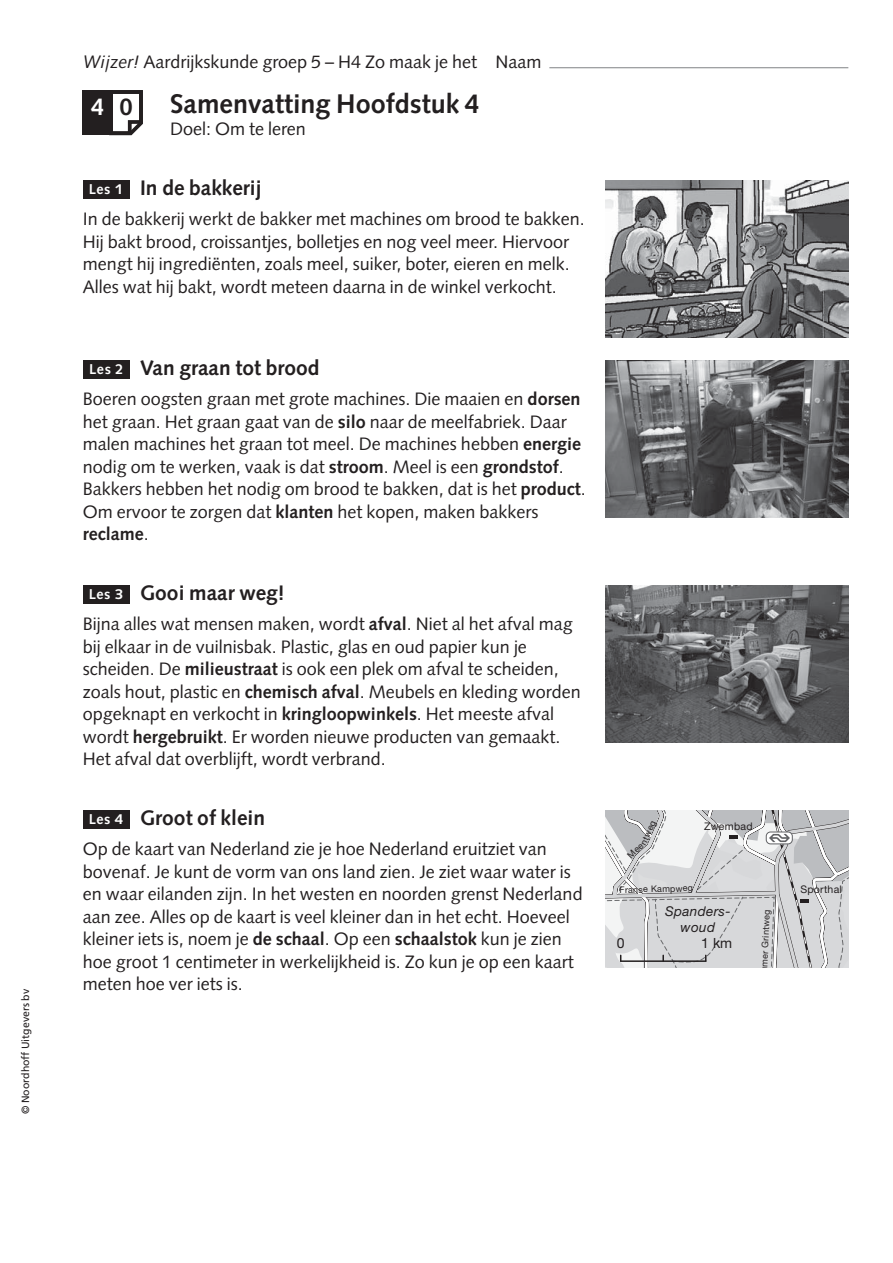
<style>
.page{position:relative;width:893px;height:1263px;background:#fff}
.page>*{position:absolute;margin:0;border:0;box-sizing:border-box;transform-origin:0 0}
.t1{font:700 27px "Syntax LT Std";color:#231f20}
.t2{font:700 24px "Syntax LT Std";color:#fff}
.t3{font:700 21px "Syntax LT Std";color:#231f20}
.t4{font:18px/22.5px "Syntax LT Std";color:#231f20}
.t5{font:14.1px "Helvetica Neue LT Std";color:#231f20}
.t6{font:italic 13.5px/16.2px "Helvetica Neue LT Std";letter-spacing:.025em;color:#231f20;text-align:center}
.t7{font:10.5px "Frutiger LT Std";color:#231f20}
.t8{font:10.5px "Helvetica Neue LT Std";letter-spacing:.025em;color:#231f20}
.t9{font:9px "Helvetica Neue LT Std";color:#231f20}
.s1{font-style:italic}
.s2{color:#231f20}
.s3{font-size:14.25px;color:#fff}
.s4{font-weight:700}
</style>
<div class="page">
<hr style="left:549px;top:67px;width:299px;height:1px;background:#808285">
<div style="left:83px;top:180px;width:47px;height:19px;background:#231f20"></div>
<div style="left:83px;top:360px;width:47px;height:19px;background:#231f20"></div>
<div style="left:83px;top:585px;width:47px;height:19px;background:#231f20"></div>
<div style="left:83px;top:810px;width:47px;height:19px;background:#231f20"></div>
<div style="left:83px;top:90px;width:30px;height:45px;background:#231f20"></div>
<svg style="left:109px;top:90px;width:34px;height:46px"></svg>
<img style="left:606px;top:180px;width:242px;height:158px">
<img style="left:606px;top:360px;width:242px;height:158px">
<img style="left:606px;top:585px;width:242px;height:158px">
<svg style="left:606px;top:810px;width:242px;height:158px"></svg>
<p class="t7" style="left:21px;top:1114px;width:126px;rotate:-90deg">© Noordhoff Uitgevers bv</p>
<p class="t4" style="left:83px;top:52px;width:460px"><span class="s1">Wijzer!</span> Aardrijkskunde groep 5 – H4 Zo maak je het Naam</p>
<h1 class="t1" style="left:170px;top:92px;width:311px">Samenvatting Hoofdstuk 4</h1>
<p class="t4" style="left:170px;top:119px;width:137px">Doel: Om te leren</p>
<h2 class="t2" style="left:91px;top:96px;width:43px">4 <span class="s2">0</span></h2>
<p class="t3" style="left:89px;top:179px;width:174px"><span class="s3">Les 1</span> In de bakkerij</p>
<p class="t4" style="left:83px;top:209px;width:503px">In de bakkerij werkt de bakker met machines om brood te bakken.<br>Hij bakt brood, croissantjes, bolletjes en nog veel meer. Hiervoor mengt hij ingrediënten, zoals meel, suiker, boter, eieren en melk.<br>Alles wat hij bakt, wordt meteen daarna in de winkel verkocht.</p>
<p class="t3" style="left:89px;top:359px;width:232px"><span class="s3">Les 2</span> Van graan tot brood</p>
<p class="t4" style="left:83px;top:389px;width:504px">Boeren oogsten graan met grote machines. Die maaien en <span class="s4">dorsen </span>het graan. Het graan gaat van de <span class="s4">silo</span> naar de meelfabriek. Daar malen machines het graan tot meel. De machines hebben <span class="s4">energie </span>nodig om te werken, vaak is dat <span class="s4">stroom</span>. Meel is een <span class="s4">grondstof</span>.<br>Bakkers hebben het nodig om brood te bakken, dat is het <span class="s4">product</span>.<br>Om ervoor te zorgen dat <span class="s4">klanten</span> het kopen, maken bakkers <span class="s4">reclame</span>.</p>
<p class="t3" style="left:89px;top:584px;width:197px"><span class="s3">Les 3</span> Gooi maar weg!</p>
<p class="t4" style="left:83px;top:614px;width:499px">Bijna alles wat mensen maken, wordt <span class="s4">afval</span>. Niet al het afval mag bij elkaar in de vuilnisbak. Plastic, glas en oud papier kun je scheiden. De <span class="s4">milieustraat</span> is ook een plek om afval te scheiden, zoals hout, plastic en <span class="s4">chemisch afval</span>. Meubels en kleding worden opgeknapt en verkocht in <span class="s4">kringloopwinkels</span>. Het meeste afval wordt <span class="s4">hergebruikt</span>. Er worden nieuwe producten van gemaakt.<br>Het afval dat overblijft, wordt verbrand.</p>
<p class="t3" style="left:89px;top:809px;width:178px"><span class="s3">Les 4</span> Groot of klein</p>
<p class="t4" style="left:83px;top:839px;width:501px">Op de kaart van Nederland zie je hoe Nederland eruitziet van bovenaf. Je kunt de vorm van ons land zien. Je ziet waar water is en waar eilanden zijn. In het westen en noorden grenst Nederland aan zee. Alles op de kaart is veel kleiner dan in het echt. Hoeveel kleiner iets is, noem je <span class="s4">de schaal</span>. Op een <span class="s4">schaalstok</span> kun je zien hoe groot 1 centimeter in werkelijkheid is. Zo kun je op een kaart meten hoe ver iets is.</p>
<p class="t8" style="left:704px;top:823px;width:50px">Zwembad</p>
<p class="t9" style="left:619px;top:886px;width:75px;rotate:-1deg">Franse Kampweg</p>
<p class="t6" style="left:665px;top:903px;width:67px">Spanders&shy;woud</p>
<p class="t5" style="left:617px;top:938px;width:9px">0</p>
<p class="t5" style="left:701px;top:938px;width:32px">1 km</p>
<p class="t9" style="left:761px;top:972px;width:64px;rotate:-88deg">umer Grintweg</p>
<p class="t8" style="left:800px;top:886px;width:43px">Sporthal</p>
</div>
